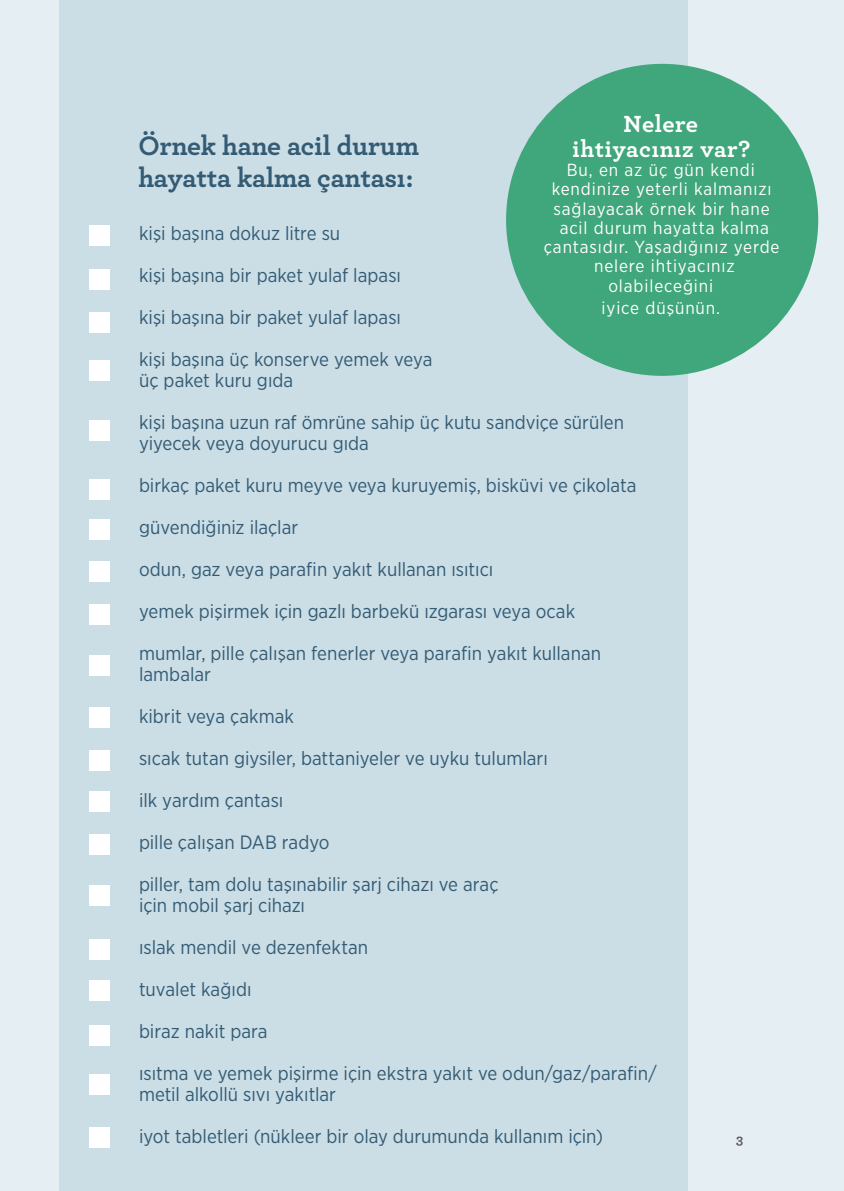
<style>
.page{position:relative;width:844px;height:1191px;background:#fff}
.page>*{position:absolute;margin:0;border:0;box-sizing:border-box;transform-origin:0 0}
.t1{font:700 28px/31.5px "Archer Apollo Display";letter-spacing:.02em;color:#345b74}
.t2{font:700 24.5px/24.5px "Archer Apollo Display";letter-spacing:.05em;color:#fff;text-align:center}
.t3{font:19.25px/42px "Gotham Narrow";color:#345b74}
.t4{font:17.5px/19.2px "Gotham Narrow";letter-spacing:.05em;color:#fff;text-align:center}
.t5{font:700 14px "Archer Apollo Display";color:#575756}
</style>
<div class="page">
<div style="left:0;top:0;width:843px;height:1191px;background:#e5eef3"></div>
<div style="left:60px;top:0;width:627px;height:1191px;background:#cbdee6"></div>
<div style="left:89px;top:225px;width:20px;height:21px;background:#fff"></div>
<div style="left:89px;top:750px;width:20px;height:21px;background:#fff"></div>
<div style="left:89px;top:479px;width:20px;height:20px;background:#fff"></div>
<div style="left:89px;top:1025px;width:20px;height:20px;background:#fff"></div>
<div style="left:89px;top:1074px;width:20px;height:20px;background:#fff"></div>
<div style="left:89px;top:1126px;width:20px;height:21px;background:#fff"></div>
<div style="left:89px;top:360px;width:20px;height:21px;background:#fff"></div>
<div style="left:89px;top:885px;width:20px;height:21px;background:#fff"></div>
<div style="left:89px;top:604px;width:20px;height:20px;background:#fff"></div>
<div style="left:89px;top:269px;width:20px;height:21px;background:#fff"></div>
<div style="left:89px;top:791px;width:20px;height:20px;background:#fff"></div>
<div style="left:89px;top:519px;width:20px;height:20px;background:#fff"></div>
<div style="left:89px;top:421px;width:20px;height:20px;background:#fff"></div>
<div style="left:89px;top:939px;width:20px;height:21px;background:#fff"></div>
<div style="left:89px;top:655px;width:20px;height:21px;background:#fff"></div>
<div style="left:89px;top:312px;width:20px;height:21px;background:#fff"></div>
<div style="left:89px;top:834px;width:20px;height:20px;background:#fff"></div>
<div style="left:89px;top:561px;width:20px;height:20px;background:#fff"></div>
<div style="left:89px;top:979px;width:20px;height:21px;background:#fff"></div>
<div style="left:89px;top:707px;width:20px;height:21px;background:#fff"></div>
<div style="left:506px;top:64px;width:312px;height:312px;background:#40a67b;border-radius:50%"></div>
<p class="t2" style="left:573px;top:110px;width:179px">Nelere ihtiyacınız var?</p>
<p class="t4" style="left:543px;top:160px;width:237px">Bu, en az üç gün kendi kendinize yeterli kalmanızı sağlayacak örnek bir hane acil durum hayatta kalma çantasıdır. Yaşadığınız yerde nelere ihtiyacınız olabileceğini</p>
<p class="t4" style="left:601px;top:298px;width:120px">iyice düşünün.</p>
<h1 class="t1" style="left:139px;top:129px;width:281px">Örnek hane acil durum hayatta kalma çantası:</h1>
<p class="t3" style="left:139px;top:212px;width:295px">kişi başına dokuz litre su<br>kişi başına bir paket yulaf lapası kişi başına bir paket yulaf lapası kişi başına üç konserve yemek veya</p>
<p class="t3" style="left:139px;top:359px;width:486px">üç paket kuru gıda<br>kişi başına uzun raf ömrüne sahip üç kutu sandviçe sürülen</p>
<p class="t3" style="left:139px;top:422px;width:499px">yiyecek veya doyurucu gıda<br>birkaç paket kuru meyve veya kuruyemiş, bisküvi ve çikolata güvendiğiniz ilaçlar<br>odun, gaz veya parafin yakıt kullanan ısıtıcı<br>yemek pişirmek için gazlı barbekü ızgarası veya ocak mumlar, pille çalışan fenerler veya parafin yakıt kullanan</p>
<p class="t3" style="left:139px;top:653px;width:410px">lambalar<br>kibrit veya çakmak<br>sıcak tutan giysiler, battaniyeler ve uyku tulumları ilk yardım çantası<br>pille çalışan DAB radyo<br>piller, tam dolu taşınabilir şarj cihazı ve araç</p>
<p class="t3" style="left:139px;top:884px;width:519px">için mobil şarj cihazı<br>ıslak mendil ve dezenfektan<br>tuvalet kağıdı<br>biraz nakit para<br>ısıtma ve yemek pişirme için ekstra yakıt ve odun/gaz/parafin/</p>
<p class="t3" style="left:139px;top:1073px;width:465px">metil alkollü sıvı yakıtlar<br>iyot tabletleri (nükleer bir olay durumunda kullanım için)</p>
<p class="t5" style="left:736px;top:1128px;width:9px">3</p>
</div>
